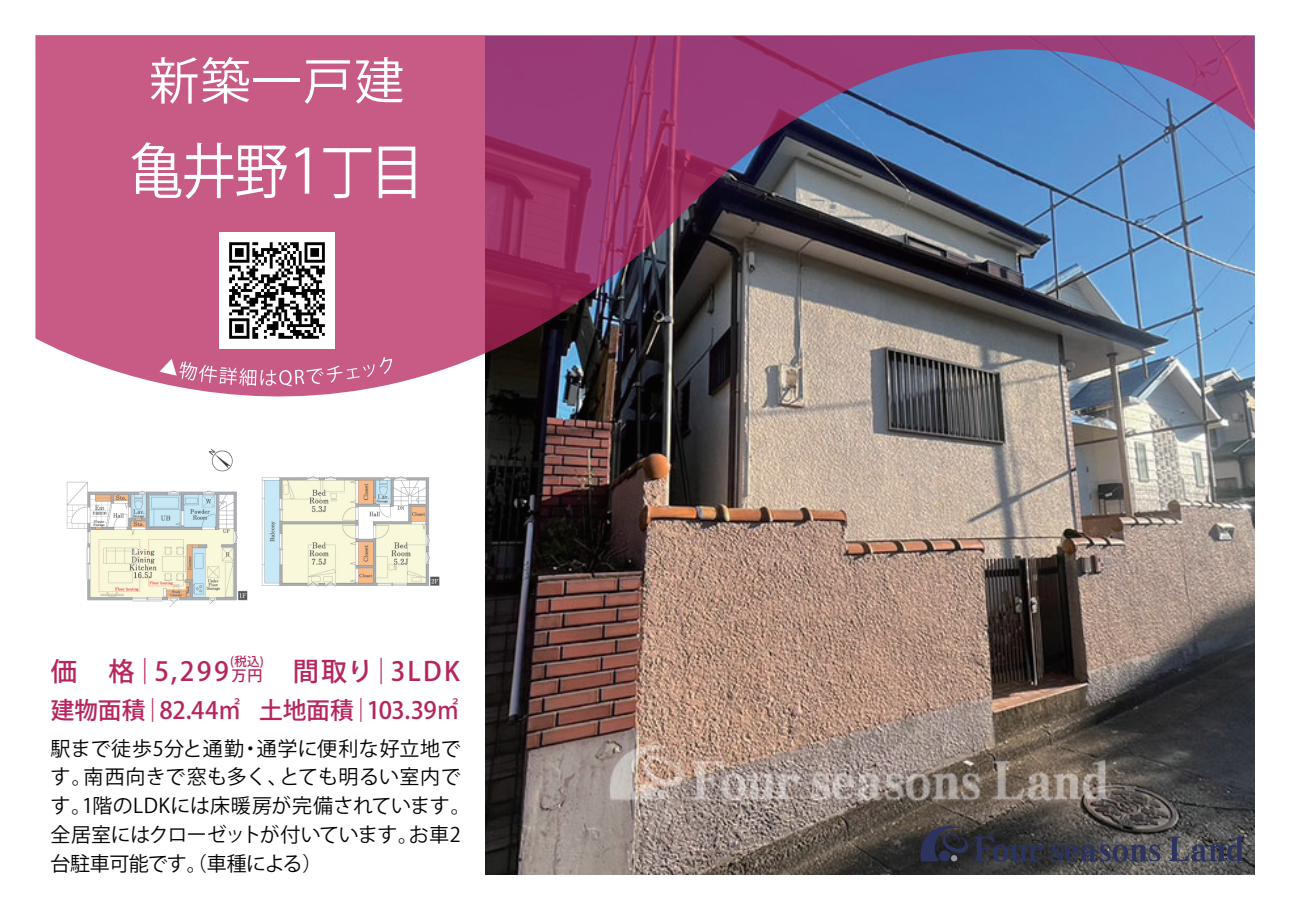
<style>
.page{position:relative;width:1290px;height:911px;background:#fff}
.page>*{position:absolute;margin:0;border:0;box-sizing:border-box;transform-origin:0 0}
.t1{font:60px "Koz Go Pro";letter-spacing:-.08em;color:#fff;scale:.9 1}
.t2{font:500 26.25px "Koz Go Pro";letter-spacing:.085em;color:#b6255e}
.t3{font:500 23.75px "Koz Go Pro";letter-spacing:-.01em;color:#b6255e}
.t4{font:20px/28.8px "Koz Go Pro";color:#030303}
.t5{font:500 12.5px "Koz Go Pro";color:#b6255e}
.s1{font-size:15px}
</style>
<div class="page">
<img style="left:485px;top:396px;width:769px;height:479px">
<img style="left:35px;top:35px;width:1219px;height:361px">
<svg style="left:151px;top:57px;width:98px;height:47px"></svg>
<hr style="left:254px;top:78px;width:46px;height:4px;background:#fff">
<svg style="left:305px;top:60px;width:45px;height:44px"></svg>
<svg style="left:356px;top:57px;width:47px;height:47px"></svg>
<svg style="left:918px;top:823px;width:50px;height:38px"></svg>
<svg style="left:974px;top:836px;width:69px;height:26px"></svg>
<svg style="left:1051px;top:844px;width:109px;height:18px"></svg>
<svg style="left:1168px;top:836px;width:75px;height:26px"></svg>
<svg style="left:159px;top:357px;width:233px;height:29px"></svg>
<img style="left:66px;top:448px;width:374px;height:160px">
<img style="left:219px;top:233px;width:116px;height:115px">
<h1 class="t1" style="left:129px;top:132px;width:329px">亀井野１丁目</h1>
<p class="t5" style="left:230px;top:653px;width:35px">(税込)</p>
<h2 class="t2" style="left:51px;top:654px;width:411px">価　格｜5,299<span class="s1">万円</span>　間取り｜3LDK</h2>
<p class="t3" style="left:51px;top:694px;width:411px">建物面積｜82.44㎡ 土地面積｜103.39㎡</p>
<p class="t4" style="left:51px;top:734px;width:422px">駅まで徒歩5分と通勤・通学に便利な好立地です。南西向きで窓も多く、とても明るい室内です。1階のLDKには床暖房が完備されています。全居室にはクローゼットが付いています。お車2台駐車可能です。（車種による）</p>
</div>
